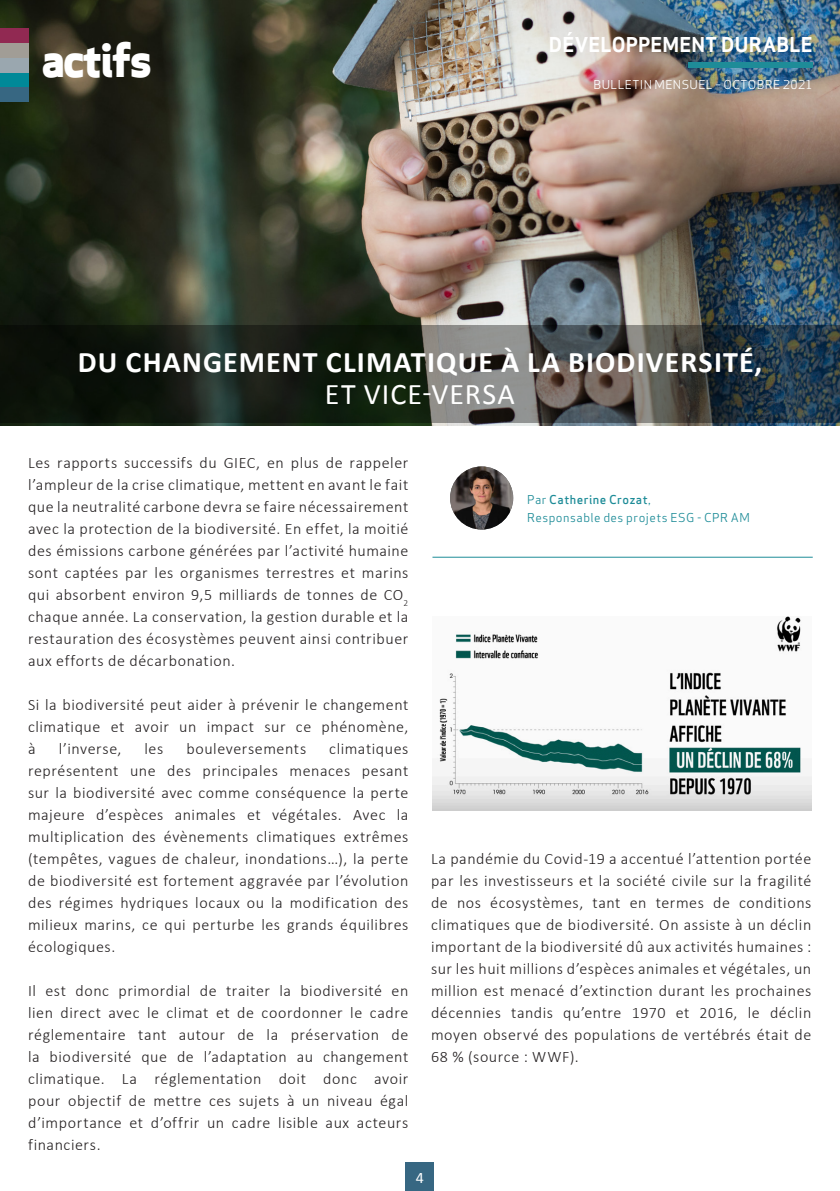
<style>
.page{position:relative;width:840px;height:1191px;background:#fff}
.page>*{position:absolute;margin:0;border:0;box-sizing:border-box;transform-origin:0 0}
.t1{font:800 46px "Apex Sans";letter-spacing:-.06em;color:#fff}
.Page_header{font:700 30px/32px "Calibri";letter-spacing:.035em;color:#fff;text-align:center}
.Page_header-2{font:700 20px "Apex Sans";letter-spacing:.01em;color:#fff}
.Body_copy{font:300 16px/22px "Calibri";letter-spacing:.035em;color:#231f20;text-align:justify}
.t2{font:16px "Calibri";color:#fff}
.Page_header-3{font:12px/18px "Apex Sans";letter-spacing:.04em;color:#1e8c98}
.Intro_para{font:12px "Apex Sans";letter-spacing:.035em;color:#fff}
.s1{font-weight:400}
.s2{font-weight:500}
</style>
<div class="page">
<div style="left:405px;top:1162px;width:29px;height:29px;background:#376782"></div>
<img style="left:0;top:0;width:839px;height:425px">
<svg style="left:0;top:325px;width:839px;height:97px"></svg>
<div style="left:687px;top:62px;width:125px;height:5px;background:#1e8c98"></div>
<div style="left:0;top:28px;width:28px;height:15px;background:#912952"></div>
<div style="left:0;top:87px;width:28px;height:15px;background:#376782"></div>
<div style="left:0;top:73px;width:28px;height:14px;background:#008998"></div>
<div style="left:0;top:58px;width:28px;height:15px;background:#9aa7af"></div>
<div style="left:0;top:43px;width:28px;height:15px;background:#a19d96"></div>
<img style="left:450px;top:466px;width:63px;height:63px;border-radius:32px">
<hr style="left:432px;top:557px;width:380px;height:1px;background:#1e8c98">
<img style="left:432px;top:616px;width:378px;height:194px">
<p class="t1" style="left:41px;top:30px;width:113px">actifs</p>
<p class="Page_header-2" style="left:548px;top:31px;width:265px">DÉVELOPPEMENT DURABLE</p>
<p class="Intro_para" style="left:593px;top:75px;width:221px">BULLETIN MENSUEL – OCTOBRE 2021</p>
<p class="Page_header" style="left:78px;top:346px;width:685px">DU CHANGEMENT CLIMATIQUE À LA BIODIVERSITÉ,<br><span class="s1">ET VICE-VERSA</span></p>
<p class="Body_copy" style="left:28px;top:451px;width:381px">Les rapports successifs du GIEC, en plus de rappeler l’ampleur de la crise climatique, mettent en avant le fait que la neutralité carbone devra se faire nécessairement avec la protection de la biodiversité. En effet, la moitié des émissions carbone générées par l’activité humaine sont captées par les organismes terrestres et marins qui absorbent environ 9,5 milliards de tonnes de CO<sub>2 </sub>chaque année. La conservation, la gestion durable et la restauration des écosystèmes peuvent ainsi contribuer aux efforts de décarbonation.</p>
<p class="Body_copy" style="left:28px;top:693px;width:381px">Si la biodiversité peut aider à prévenir le changement climatique et avoir un impact sur ce phénomène, à</p>
<p class="Body_copy" style="left:59px;top:737px;width:64px">l’inverse,</p>
<p class="Body_copy" style="left:144px;top:737px;width:20px">les</p>
<p class="Body_copy" style="left:186px;top:737px;width:121px">bouleversements</p>
<p class="Body_copy" style="left:28px;top:737px;width:381px;text-indent:301px">climatiques représentent une des principales menaces pesant sur la biodiversité avec comme conséquence la perte majeure d’espèces animales et végétales. Avec la multiplication des évènements climatiques extrêmes (tempêtes, vagues de chaleur, inondations…), la perte de biodiversité est fortement aggravée par l’évolution des régimes hydriques locaux ou la modification des milieux marins, ce qui perturbe les grands équilibres écologiques.</p>
<p class="Body_copy" style="left:28px;top:979px;width:381px">Il est donc primordial de traiter la biodiversité en lien direct avec le climat et de coordonner le cadre réglementaire tant autour de la préservation de la biodiversité que de l’adaptation au changement climatique. La réglementation doit donc avoir pour objectif de mettre ces sujets à un niveau égal d’importance et d’offrir un cadre lisible aux acteurs financiers.</p>
<p class="Page_header-3" style="left:527px;top:490px;width:224px">Par <span class="s2">Catherine Crozat</span>,<br>Responsable des projets ESG - CPR AM</p>
<p class="Body_copy" style="left:431px;top:847px;width:381px">La pandémie du Covid-19 a accentué l’attention portée par les investisseurs et la société civile sur la fragilité de nos écosystèmes, tant en termes de conditions climatiques que de biodiversité. On assiste à un déclin important de la biodiversité dû aux activités humaines : sur les huit millions d’espèces animales et végétales, un million est menacé d’extinction durant les prochaines décennies tandis qu’entre 1970 et 2016, le déclin moyen observé des populations de vertébrés était de 68 % (source : WWF).</p>
<p class="t2" style="left:415px;top:1167px;width:10px">4</p>
</div>
